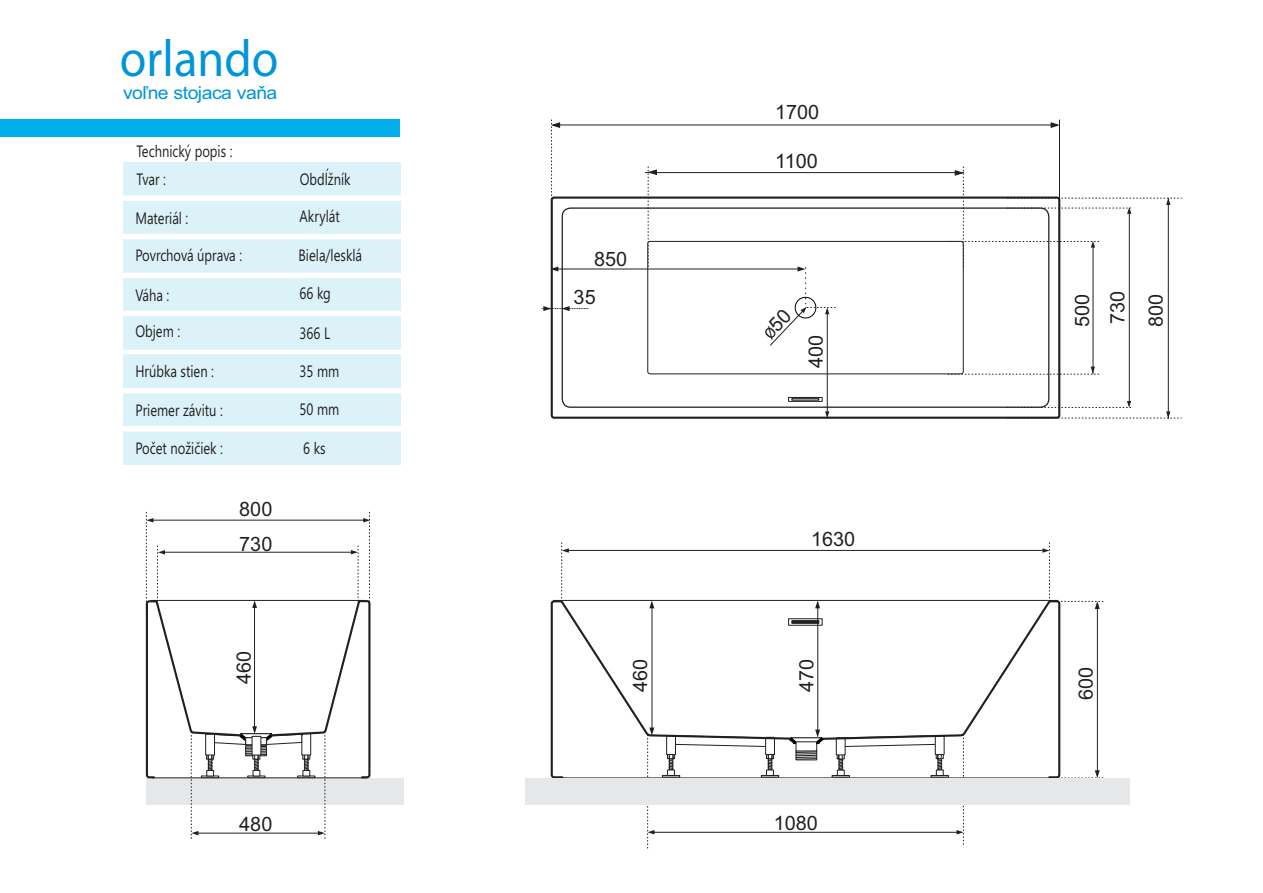
<style>
.page{position:relative;width:1263px;height:893px;background:#fff}
.page>*{position:absolute;margin:0;border:0;box-sizing:border-box;transform-origin:0 0}
.t1{font:52.05px "Myriad Hebrew";color:#0095d9;scale:.93 1}
.t2{font:19.8px/34.5px "Arial";color:#231f20}
.t3{font:18.15px "Arial";letter-spacing:-.025em;color:#0095d9;scale:1.07 1}
.t4{font:16.5px "Gadugi";color:#231f20;scale:.79 1}
</style>
<div class="page">
<div style="left:146px;top:778px;width:258px;height:26px;background:#e6e7e9"></div>
<hr style="left:1059px;top:120px;width:1px;height:80px;background:#231f20">
<hr style="left:1129px;top:214px;width:1px;height:187px;background:#231f20">
<hr style="left:1168px;top:198px;width:1px;height:221px;background:#231f20">
<hr style="left:555px;top:125px;width:498px;height:1px;background:#231f20">
<hr style="left:645px;top:172px;width:319px;height:1px;background:#231f20">
<svg style="left:1050px;top:122px;width:9px;height:6px"></svg>
<svg style="left:551px;top:120px;width:9px;height:78px"></svg>
<svg style="left:648px;top:167px;width:9px;height:74px"></svg>
<hr style="left:554px;top:269px;width:245px;height:1px;background:#231f20">
<svg style="left:550px;top:266px;width:8px;height:6px"></svg>
<hr style="left:827px;top:311px;width:1px;height:103px;background:#231f20">
<svg style="left:825px;top:411px;width:4px;height:5px"></svg>
<svg style="left:541px;top:306px;width:47px;height:5px"></svg>
<div style="left:551px;top:197px;width:509px;height:222px;border:2px solid #231f20;border-radius:2px"></div>
<div style="left:562px;top:207px;width:487px;height:201px;border:1px solid #231f20;border-radius:8px"></div>
<div style="left:647px;top:241px;width:317px;height:133px;border:1px solid #231f20;border-radius:2px"></div>
<div style="left:788px;top:397px;width:34px;height:5px;border:1px solid #231f20"></div>
<div style="left:792px;top:398px;width:27px;height:2px;border:1px solid #231f20"></div>
<svg style="left:145px;top:512px;width:227px;height:326px"></svg>
<svg style="left:245px;top:737px;width:22px;height:8px"></svg>
<div style="left:252px;top:736px;width:9px;height:19px;background:#fff"></div>
<svg style="left:550px;top:543px;width:553px;height:305px"></svg>
<hr style="left:1093px;top:245px;width:1px;height:129px;background:#231f20">
<svg style="left:948px;top:167px;width:233px;height:100px"></svg>
<svg style="left:948px;top:367px;width:151px;height:8px"></svg>
<svg style="left:1007px;top:401px;width:174px;height:18px"></svg>
<div style="left:526px;top:778px;width:604px;height:26px;background:#e6e7e9"></div>
<div style="left:0;top:119px;width:399px;height:18px;background:#00aeef"></div>
<svg style="left:763px;top:266px;width:72px;height:80px"></svg>
<h1 class="t1" style="left:120px;top:37px;width:172px">orlando</h1>
<p class="t3" style="left:123px;top:86px;width:146px">voľne stojaca vaňa</p>
<p class="t4" style="left:137px;top:145px;width:123px">Technický popis :</p>
<p class="t4" style="left:137px;top:173px;width:39px">Tvar :</p>
<p class="t4" style="left:135px;top:212px;width:69px">Materiál :</p>
<p class="t4" style="left:135px;top:249px;width:137px">Povrchová úprava :</p>
<p class="t4" style="left:135px;top:288px;width:44px">Váha :</p>
<p class="t4" style="left:135px;top:325px;width:58px">Objem :</p>
<p class="t4" style="left:135px;top:365px;width:101px">Hrúbka stien :</p>
<p class="t4" style="left:135px;top:404px;width:112px">Priemer závitu :</p>
<p class="t4" style="left:135px;top:442px;width:112px">Pocet nožiciek :</p>
<p class="t2" style="left:239px;top:494px;width:35px">800<br>730</p>
<p class="t4" style="left:300px;top:173px;width:66px">Obdlžník</p>
<p class="t4" style="left:300px;top:210px;width:52px">Akrylát</p>
<p class="t4" style="left:299px;top:249px;width:82px">Biela/lesklá</p>
<p class="t4" style="left:300px;top:287px;width:41px">66 kg</p>
<p class="t4" style="left:300px;top:327px;width:40px">366 L</p>
<p class="t4" style="left:300px;top:365px;width:52px">35 mm</p>
<p class="t4" style="left:300px;top:403px;width:52px">50 mm</p>
<p class="t4" style="left:303px;top:442px;width:30px">6 ks</p>
<p class="t2" style="left:228px;top:684px;width:35px;rotate:-90deg">460</p>
<p class="t2" style="left:239px;top:808px;width:35px">480</p>
<p class="t2" style="left:574px;top:241px;width:55px;line-height:38.1px;text-indent:20px">850<br>35</p>
<p class="t2" style="left:775px;top:97px;width:46px">1700</p>
<p class="t2" style="left:775px;top:146px;width:44px">1100</p>
<p class="t2" style="left:800px;top:368px;width:35px;rotate:-90deg">400</p>
<p class="t2" style="left:811px;top:524px;width:46px">1630</p>
<p class="t2" style="left:1102px;top:324px;width:35px;rotate:-90deg">730</p>
<p class="t2" style="left:1067px;top:327px;width:35px;rotate:-90deg">500</p>
<p class="t2" style="left:1140px;top:327px;width:35px;rotate:-90deg">800</p>
<p class="t2" style="left:625px;top:692px;width:35px;rotate:-90deg">460</p>
<p class="t2" style="left:791px;top:692px;width:35px;rotate:-90deg">470</p>
<p class="t2" style="left:1070px;top:700px;width:35px;rotate:-90deg">600</p>
<p class="t2" style="left:774px;top:808px;width:46px">1080</p>
</div>
